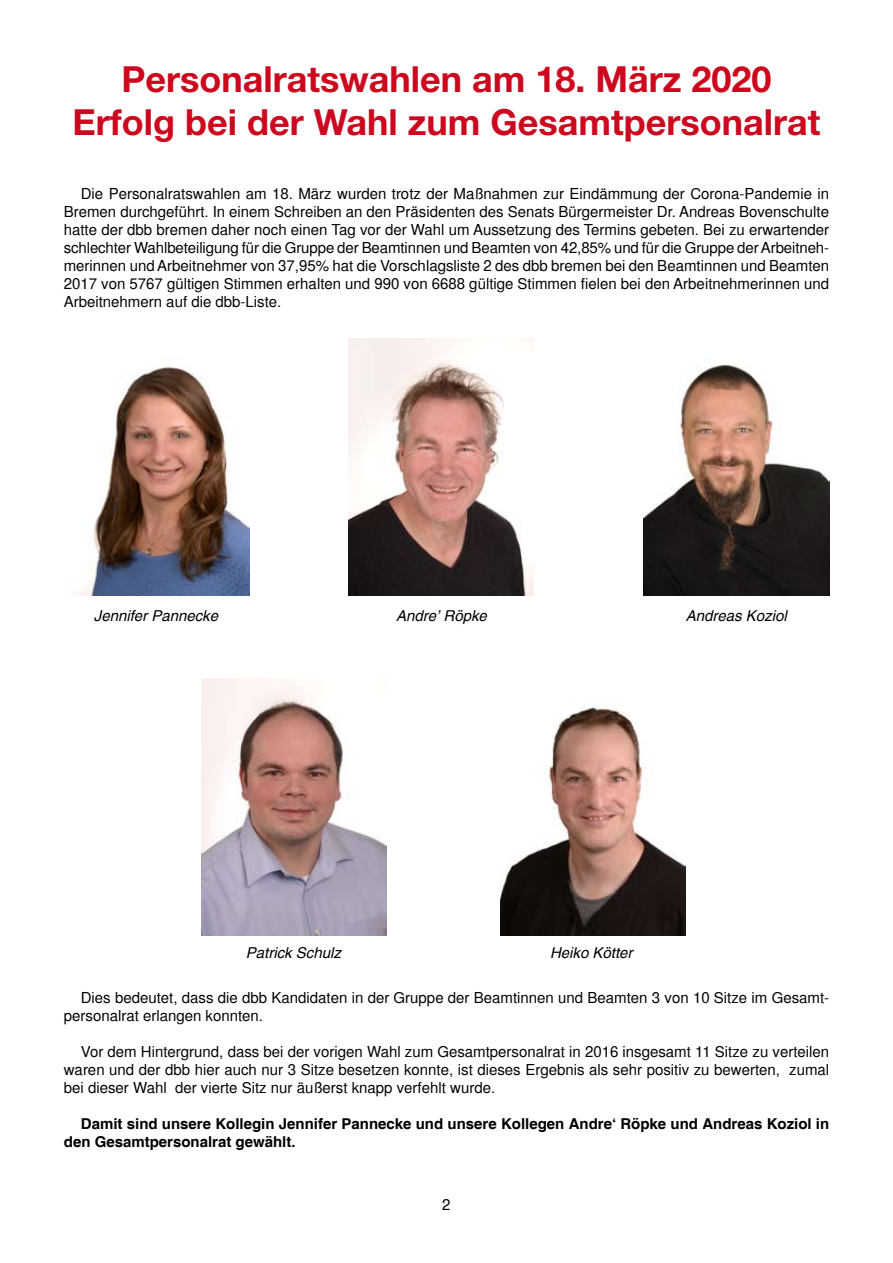
<style>
.page{position:relative;width:893px;height:1263px;background:#fff}
.page>*{position:absolute;margin:0;border:0;box-sizing:border-box;transform-origin:0 0}
.t1{font:700 36px/43.2px "Helvetica Neue";color:#cd071e;text-align:center}
.t2{font:15px/18px "Helvetica";color:#000;text-align:justify}
.t3{font:700 15px/18px "Helvetica";color:#000}
.t4{font:italic 15px "Helvetica";color:#000}
</style>
<div class="page">
<img style="left:80px;top:365px;width:169px;height:230px">
<img style="left:349px;top:339px;width:185px;height:256px">
<img style="left:500px;top:707px;width:186px;height:228px">
<img style="left:201px;top:679px;width:186px;height:256px">
<img style="left:644px;top:364px;width:185px;height:231px">
<h1 class="t1" style="left:73px;top:57px;width:749px">Personalratswahlen am 18. März 2020<br>Erfolg bei der Wahl zum Gesamtpersonalrat</h1>
<p class="t2" style="left:64px;top:185px;width:767px;text-indent:17px">Die Personalratswahlen am 18. März wurden trotz der Maßnahmen zur Eindämmung der Corona-Pandemie in Bremen durchgeführt. In einem Schreiben an den Präsidenten des Senats Bürgermeister Dr. Andreas Bovenschulte hatte der dbb bremen daher noch einen Tag vor der Wahl um Aussetzung des Termins gebeten. Bei zu erwartender schlechter Wahlbeteiligung für die Gruppe der Beamtinnen und Beamten von 42,85% und für die Gruppe derArbeitneh&shy;merinnen und Arbeitnehmer von 37,95% hat die Vorschlagsliste 2 des dbb bremen bei den Beamtinnen und Beamten 2017 von 5767 gültigen Stimmen erhalten und 990 von 6688 gültige Stimmen fielen bei den Arbeitnehmerinnen und Arbeitnehmern auf die dbb-Liste.</p>
<p class="t4" style="left:94px;top:606px;width:126px">Jennifer Pannecke</p>
<p class="t4" style="left:396px;top:606px;width:92px">Andre’ Röpke</p>
<p class="t4" style="left:686px;top:606px;width:102px">Andreas Koziol</p>
<p class="t4" style="left:246px;top:944px;width:97px">Patrick Schulz</p>
<p class="t4" style="left:550px;top:944px;width:84px">Heiko Kötter</p>
<p class="t2" style="left:64px;top:989px;width:767px;text-indent:17px">Dies bedeutet, dass die dbb Kandidaten in der Gruppe der Beamtinnen und Beamten 3 von 10 Sitze im Gesamt&shy;personalrat erlangen konnten.</p>
<p class="t2" style="left:64px;top:1043px;width:767px;text-indent:17px">Vor dem Hintergrund, dass bei der vorigen Wahl zum Gesamtpersonalrat in 2016 insgesamt 11 Sitze zu verteilen waren und der dbb hier auch nur 3 Sitze besetzen konnte, ist dieses Ergebnis als sehr positiv zu bewerten, zumal bei dieser Wahl der vierte Sitz nur äußerst knapp verfehlt wurde.</p>
<p class="t3" style="left:64px;top:1115px;width:767px;text-indent:17px">Damit sind unsere Kollegin Jennifer Pannecke und unsere Kollegen Andre‘ Röpke und Andreas Koziol in den Gesamtpersonalrat gewählt.</p>
<p class="t2" style="left:442px;top:1196px;width:10px">2</p>
</div>
